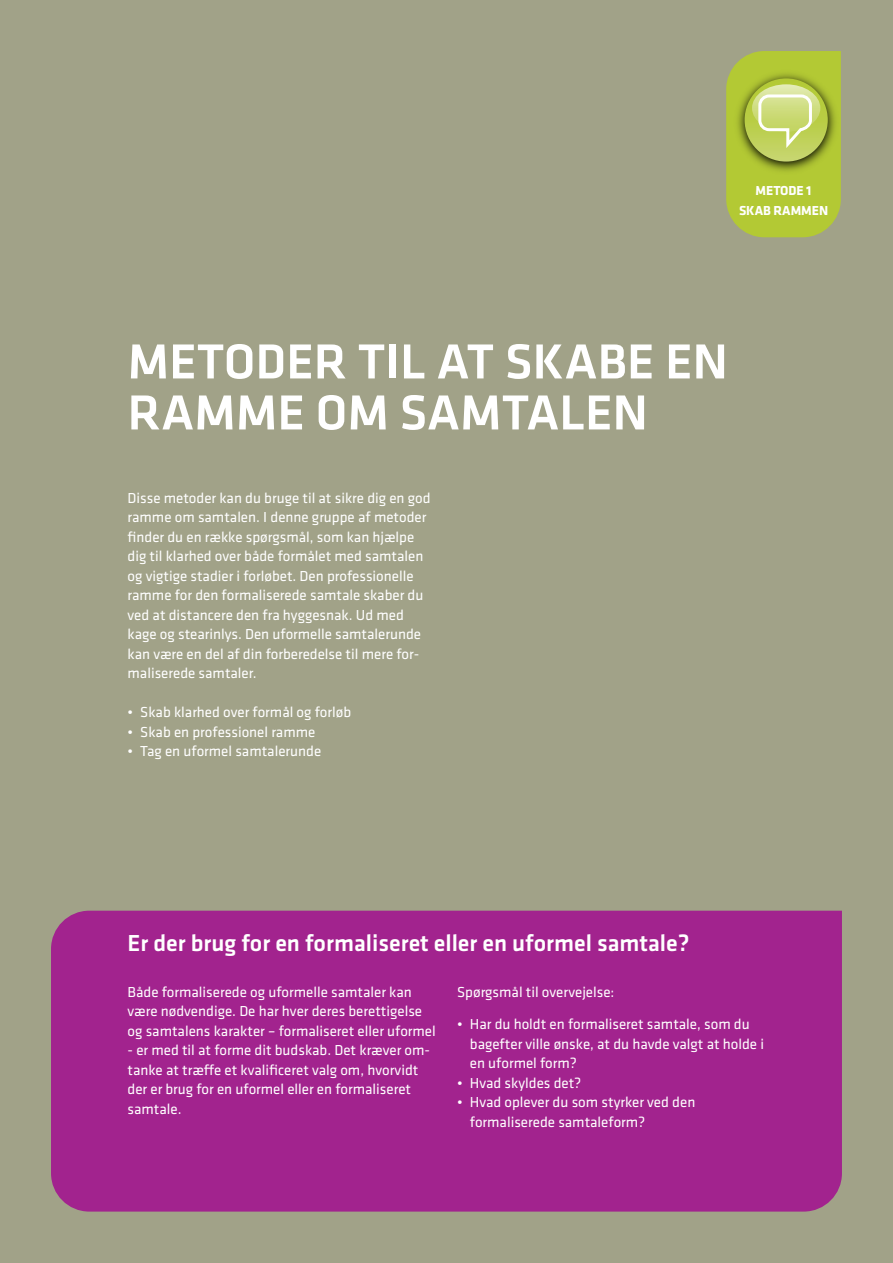
<style>
.page{position:relative;width:893px;height:1263px;background:#a1a288}
.page>*{position:absolute;margin:0;border:0;box-sizing:border-box;transform-origin:0 0}
.Underoverskrift{font:500 51px/51px "Klavika";color:#fff}
.Box_lille{font:500 24px "Klavika";color:#fff}
.BAR_Brød{font:15px/19.5px "Klavika";color:#fff}
.Box_lille-2{font:15px/19.5px "Klavika";color:#fff}
.Værktøj_box_overskrift{font:700 13.5px "Klavika";letter-spacing:-.005em;color:#fff}
</style>
<div class="page">
<svg style="left:726px;top:51px;width:115px;height:186px;background:#b1c43c"></svg>
<img style="left:731px;top:67px;width:110px;height:111px">
<svg style="left:745px;top:78px;width:83px;height:84px;background:#bcce57"></svg>
<svg style="left:752px;top:84px;width:68px;height:48px;background:#d0de85"></svg>
<div style="left:758px;top:94px;width:54px;height:37px;border:3px solid #fff;border-radius:9px"></div>
<div style="left:51px;top:911px;width:791px;height:300px;background:#a2238e"></div>
<p class="Værktøj_box_overskrift" style="left:756px;top:181px;width:57px">METODE 1</p>
<p class="Værktøj_box_overskrift" style="left:739px;top:200px;width:91px">SKAB RAMMEN</p>
<p class="Underoverskrift" style="left:128px;top:335px;width:602px">METODER TIL AT SKABE EN<br>RAMME OM SAMTALEN</p>
<p class="BAR_Brød" style="left:128px;top:487px;width:305px">Disse metoder kan du bruge til at sikre dig en god ramme om samtalen. I denne gruppe af metoder finder du en række spørgsmål, som kan hjælpe dig til klarhed over både formålet med samtalen og vigtige stadier i forløbet. Den professionelle ramme for den formaliserede samtale skaber du ved at distancere den fra hyggesnak. Ud med kage og stearinlys. Den uformelle samtalerunde kan være en del af din forberedelse til mere for&shy;maliserede samtaler.</p>
<p class="BAR_Brød" style="left:128px;top:702px;width:225px">• Skab klarhed over formål og forløb</p>
<p class="BAR_Brød" style="left:128px;top:721px;width:189px">• Skab en professionel ramme</p>
<p class="BAR_Brød" style="left:128px;top:741px;width:195px">• Tag en uformel samtalerunde</p>
<p class="Box_lille" style="left:128px;top:927px;width:563px">Er der brug for en formaliseret eller en uformel samtale?</p>
<p class="Box_lille-2" style="left:128px;top:981px;width:310px">Både formaliserede og uformelle samtaler kan være nødvendige. De har hver deres berettigelse og samtalens karakter – formaliseret eller uformel</p>
<p class="Box_lille-2" style="left:128px;top:1040px;width:304px">- er med til at forme dit budskab. Det kræver om&shy;tanke at træffe et kvalificeret valg om, hvorvidt der er brug for en uformel eller en formaliseret samtale.</p>
<p class="Box_lille-2" style="left:457px;top:981px;width:159px">Spørgsmål til overvejelse:</p>
<p class="BAR_Brød" style="left:470px;top:1014px;width:296px;text-indent:-13px">• Har du holdt en formaliseret samtale, som du bagefter ville ønske, at du havde valgt at holde i en uformel form?</p>
<p class="BAR_Brød" style="left:457px;top:1072px;width:126px">• Hvad skyldes det?</p>
<p class="BAR_Brød" style="left:470px;top:1092px;width:227px;text-indent:-13px">• Hvad oplever du som styrker ved den formaliserede samtaleform?</p>
</div>
